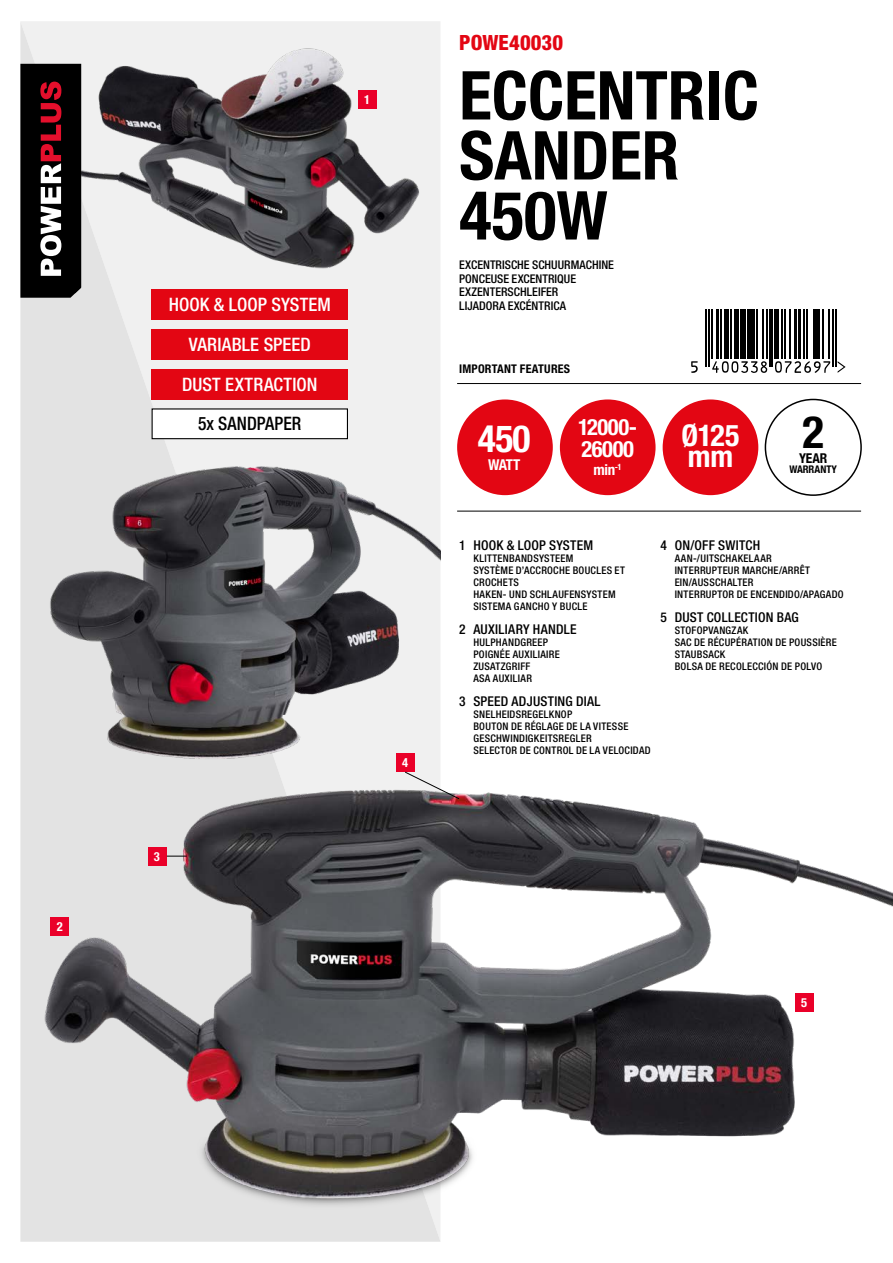
<style>
.page{position:relative;width:893px;height:1263px;background:#fff}
.page>*{position:absolute;margin:0;border:0;box-sizing:border-box;transform-origin:0 0}
.t1{font:700 condensed 67.5px/60px "Helvetica Neue LT Std";color:#000}
.t2{font:700 condensed 45px "Helvetica Neue";color:#000}
.t3{font:700 condensed 37.5px "Helvetica Neue LT Std";color:#fff}
.t4{font:700 condensed 30px "Helvetica Neue LT Std";letter-spacing:-.005em;color:#fff}
.t5{font:700 condensed 22.5px/22.5px "Helvetica Neue LT Std";letter-spacing:-.015em;color:#fff}
.t6{font:800 condensed 21px "Helvetica Neue LT Std";letter-spacing:.005em;color:#e30613}
.t7{font:500 condensed 18.6px "Helvetica Neue LT Std";letter-spacing:.005em;color:#fff}
.t8{font:500 condensed 18.6px "Helvetica Neue LT Std";color:#000;scale:.95 1}
.t9{font:700 condensed 15px "Helvetica Neue LT Std";letter-spacing:-.03em;color:#fff}
.t10{font:500 condensed 13.5px "Helvetica Neue LT Std";letter-spacing:.015em;color:#000}
.t11{font:700 condensed 13.5px "Helvetica Neue";color:#000}
.t12{font:700 condensed 12.6px "Helvetica Neue LT Std";color:#fff}
.t13{font:500 condensed 12px/13.5px "Helvetica Neue LT Std";color:#000}
.t14{font:700 condensed 12px "Helvetica Neue LT Std";letter-spacing:.02em;color:#000}
.t15{font:500 condensed 10.5px/12px "Helvetica Neue LT Std";letter-spacing:.025em;color:#000}
.t16{font:700 condensed 10.5px "Helvetica Neue";color:#000}
</style>
<div class="page">
<svg style="left:20px;top:21px;width:420px;height:396px;fill:#f0f0f0"></svg>
<svg style="left:20px;top:64px;width:61px;height:234px;background:#2b1d1f"></svg>
<hr style="left:705px;top:310px;width:2px;height:57px;background:#000">
<hr style="left:708px;top:310px;width:2px;height:57px;background:#000">
<hr style="left:711px;top:310px;width:1px;height:49px;background:#000">
<hr style="left:716px;top:310px;width:3px;height:49px;background:#000">
<hr style="left:721px;top:310px;width:1px;height:49px;background:#000">
<hr style="left:725px;top:310px;width:4px;height:49px;background:#000">
<hr style="left:730px;top:310px;width:2px;height:49px;background:#000">
<div style="left:734px;top:310px;width:5px;height:49px;background:#000"></div>
<div style="left:740px;top:310px;width:5px;height:49px;background:#000"></div>
<hr style="left:747px;top:310px;width:1px;height:49px;background:#000">
<div style="left:750px;top:310px;width:5px;height:49px;background:#000"></div>
<hr style="left:756px;top:310px;width:2px;height:49px;background:#000">
<hr style="left:762px;top:310px;width:1px;height:49px;background:#000">
<hr style="left:766px;top:310px;width:2px;height:49px;background:#000">
<hr style="left:769px;top:310px;width:1px;height:57px;background:#000">
<hr style="left:772px;top:310px;width:1px;height:57px;background:#000">
<div style="left:774px;top:310px;width:5px;height:49px;background:#000"></div>
<hr style="left:781px;top:310px;width:2px;height:49px;background:#000">
<hr style="left:784px;top:310px;width:1px;height:49px;background:#000">
<hr style="left:790px;top:310px;width:1px;height:49px;background:#000">
<hr style="left:794px;top:310px;width:3px;height:49px;background:#000">
<hr style="left:798px;top:310px;width:3px;height:49px;background:#000">
<hr style="left:803px;top:310px;width:2px;height:49px;background:#000">
<hr style="left:806px;top:310px;width:2px;height:49px;background:#000">
<hr style="left:813px;top:310px;width:4px;height:49px;background:#000">
<hr style="left:819px;top:310px;width:1px;height:49px;background:#000">
<hr style="left:823px;top:310px;width:1px;height:49px;background:#000">
<hr style="left:828px;top:310px;width:2px;height:49px;background:#000">
<hr style="left:832px;top:310px;width:2px;height:57px;background:#000">
<hr style="left:835px;top:310px;width:2px;height:57px;background:#000">
<svg style="left:691px;top:361px;width:7px;height:12px"></svg>
<svg style="left:712px;top:361px;width:55px;height:12px"></svg>
<svg style="left:775px;top:361px;width:55px;height:12px"></svg>
<svg style="left:838px;top:361px;width:8px;height:12px"></svg>
<hr style="left:457px;top:383px;width:404px;height:1px;background:#000">
<div style="left:457px;top:399px;width:96px;height:96px;background:#e30613;border-radius:50%"></div>
<div style="left:663px;top:399px;width:95px;height:96px;background:#e30613;border-radius:50%"></div>
<div style="left:560px;top:399px;width:96px;height:96px;background:#e30613;border-radius:50%"></div>
<div style="left:765px;top:399px;width:97px;height:97px;border:2px solid #000;border-radius:50%"></div>
<hr style="left:457px;top:511px;width:404px;height:1px;background:#000">
<div style="left:152px;top:329px;width:196px;height:31px;background:#e30613"></div>
<div style="left:152px;top:289px;width:196px;height:31px;background:#e30613"></div>
<div style="left:152px;top:409px;width:195px;height:30px;background:#fff"></div>
<div style="left:152px;top:369px;width:196px;height:30px;background:#e30613"></div>
<img style="left:20px;top:417px;width:421px;height:332px">
<img style="left:20px;top:749px;width:873px;height:493px">
<div style="left:51px;top:917px;width:18px;height:18px;background:#ea0029"></div>
<img style="left:81px;top:28px;width:359px;height:257px">
<div style="left:358px;top:90px;width:18px;height:18px;background:#ea0029"></div>
<div style="left:148px;top:847px;width:18px;height:18px;background:#ea0029"></div>
<div style="left:396px;top:753px;width:18px;height:18px;background:#ea0029"></div>
<div style="left:795px;top:993px;width:18px;height:18px;background:#ea0029"></div>
<svg style="left:404px;top:771px;width:56px;height:29px"></svg>
<svg style="left:167px;top:856px;width:20px;height:1px"></svg>
<p class="t12" style="left:57px;top:918px;width:8px">2</p>
<p class="t12" style="left:364px;top:92px;width:8px">1</p>
<h3 class="t7" style="left:169px;top:293px;width:163px">HOOK &amp; LOOP SYSTEM</h3>
<h3 class="t7" style="left:189px;top:333px;width:123px">VARIABLE SPEED</h3>
<h3 class="t7" style="left:182px;top:373px;width:137px">DUST EXTRACTION</h3>
<h3 class="t8" style="left:198px;top:413px;width:110px">5x SANDPAPER</h3>
<p class="t12" style="left:154px;top:848px;width:8px">3</p>
<p class="t12" style="left:402px;top:755px;width:8px">4</p>
<h3 class="t6" style="left:459px;top:30px;width:105px">POWE40030</h3>
<h1 class="t1" style="left:459px;top:65px;width:301px">ECCENTRIC<br>SANDER<br>450W</h1>
<p class="t13" style="left:459px;top:258px;width:156px">EXCENTRISCHE SCHUURMACHINE<br>PONCEUSE EXCENTRIQUE<br>EXZENTERSCHLEIFER<br>LIJADORA EXCÉNTRICA</p>
<p class="t14" style="left:459px;top:362px;width:112px">IMPORTANT FEATURES</p>
<h3 class="t3" style="left:478px;top:416px;width:54px">450</h3>
<h3 class="t9" style="left:488px;top:456px;width:34px">WATT</h3>
<h3 class="t5" style="left:578px;top:415px;width:60px">12000-<br>26000</h3>
<h3 class="t9" style="left:594px;top:461px;width:30px">min<sup>-1</sup></h3>
<h3 class="t4" style="left:681px;top:417px;width:60px">Ø125</h3>
<h3 class="t4" style="left:688px;top:438px;width:47px">mm</h3>
<h2 class="t2" style="left:802px;top:395px;width:23px">2</h2>
<p class="t11" style="left:799px;top:446px;width:30px">YEAR</p>
<p class="t16" style="left:789px;top:461px;width:49px">WARRANTY</p>
<p class="t10" style="left:459px;top:537px;width:135px">1 HOOK &amp; LOOP SYSTEM</p>
<p class="t15" style="left:473px;top:552px;width:153px">KLITTENBANDSYSTEEM<br>SYSTÈME D’ACCROCHE BOUCLES ET<br>CROCHETS<br>HAKEN- UND SCHLAUFENSYSTEM<br>SISTEMA GANCHO Y BUCLE</p>
<p class="t10" style="left:459px;top:621px;width:119px">2 AUXILIARY HANDLE</p>
<p class="t15" style="left:473px;top:636px;width:88px">HULPHANDGREEP<br>POIGNÉE AUXILIAIRE<br>ZUSATZGRIFF<br>ASA AUXILIAR</p>
<p class="t10" style="left:459px;top:693px;width:143px">3 SPEED ADJUSTING DIAL</p>
<p class="t15" style="left:473px;top:708px;width:179px">SNELHEIDSREGELKNOP<br>BOUTON DE RÉGLAGE DE LA VITESSE<br>GESCHWINDIGKEITSREGLER<br>SELECTOR DE CONTROL DE LA VELOCIDAD</p>
<p class="t10" style="left:660px;top:537px;width:101px">4 ON/OFF SWITCH</p>
<p class="t15" style="left:675px;top:552px;width:170px">AAN-/UITSCHAKELAAR<br>INTERRUPTEUR MARCHE/ARRÊT<br>EIN/AUSSCHALTER<br>INTERRUPTOR DE ENCENDIDO/APAGADO</p>
<p class="t10" style="left:660px;top:609px;width:140px">5 DUST COLLECTION BAG</p>
<p class="t15" style="left:675px;top:624px;width:164px">STOFOPVANGZAK<br>SAC DE RÉCUPÉRATION DE POUSSIÈRE<br>STAUBSACK<br>BOLSA DE RECOLECCIÓN DE POLVO</p>
<p class="t12" style="left:801px;top:994px;width:8px">5</p>
</div>
